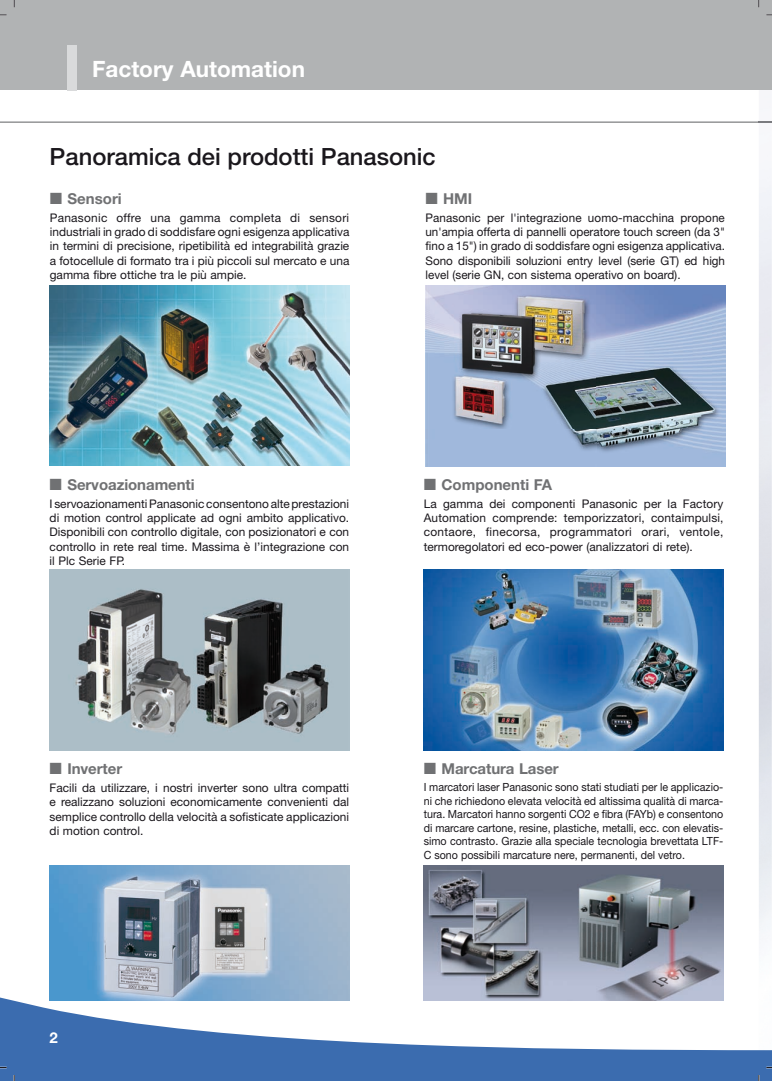
<style>
.page{position:relative;width:773px;height:1081px;background:#fff}
.page>*{position:absolute;margin:0;border:0;box-sizing:border-box;transform-origin:0 0}
.t1{font:500 23.75px "Helvetica Neue LT Std";color:#1a171c}
.t2{font:700 22.5px "Helvetica Neue LT Std";color:#fff}
.t3{font:700 15px "Helvetica Neue LT Std";letter-spacing:-.005em;color:#707173}
.t4{font:700 15px "Helvetica Neue LT Std";color:#fff}
.t5{font:11.88px/14.2px "Helvetica Neue LT Std";color:#1a171c;text-align:justify}
.t6{font:11.25px/13.5px "Helvetica Neue LT Std";color:#1a171c;text-align:justify;scale:.95 1}
.s1{font-family:"European Pi Three";font-weight:400}
</style>
<div class="page">
<div style="left:0;top:1px;width:771px;height:89px;background:#b1b3b4"></div>
<svg style="left:0;top:997px;width:771px;height:84px;fill:#3b6caf"></svg>
<img style="left:425px;top:285px;width:300px;height:181px">
<img style="left:50px;top:570px;width:299px;height:180px">
<img style="left:50px;top:865px;width:299px;height:135px">
<img style="left:50px;top:285px;width:299px;height:181px">
<img style="left:423px;top:570px;width:300px;height:180px">
<img style="left:423px;top:865px;width:300px;height:135px">
<hr style="left:0;top:121px;width:758px;height:2px;background:#7f8082">
<svg style="left:758px;top:121px;width:14px;height:2px"></svg>
<div style="left:67px;top:45px;width:10px;height:45px;background:#d9dadb"></div>
<svg style="left:0;top:14px;width:7px;height:2px"></svg>
<svg style="left:0;top:1066px;width:7px;height:2px"></svg>
<svg style="left:13px;top:1px;width:2px;height:6px"></svg>
<svg style="left:13px;top:1075px;width:2px;height:6px"></svg>
<svg style="left:757px;top:1075px;width:2px;height:6px"></svg>
<h2 class="t2" style="left:92px;top:61px;width:214px">Factory Automation</h2>
<h1 class="t1" style="left:50px;top:148px;width:387px">Panoramica dei prodotti Panasonic</h1>
<p class="t3" style="left:425px;top:193px;width:48px"><span class="s1">-</span> HMI</p>
<p class="t5" style="left:425px;top:212px;width:301px">Panasonic per l'integrazione uomo-macchina propone un'ampia offerta di pannelli operatore touch screen (da 3" fino a 15") in grado di soddisfare ogni esigenza applicativa.<br>Sono disponibili soluzioni entry level (serie GT) ed high level (serie GN, con sistema operativo on board).</p>
<p class="t3" style="left:50px;top:193px;width:73px"><span class="s1">-</span> Sensori</p>
<p class="t5" style="left:50px;top:212px;width:301px">Panasonic offre una gamma completa di sensori industriali in grado di soddisfare ogni esigenza applicativa in termini di precisione, ripetibilità ed integrabilità grazie a fotocellule di formato tra i più piccoli sul mercato e una gamma fibre ottiche tra le più ampie.</p>
<p class="t3" style="left:50px;top:479px;width:146px"><span class="s1">-</span> Servoazionamenti</p>
<p class="t5" style="left:50px;top:498px;width:301px">I servoazionamenti Panasonic consentono alte prestazioni di motion control applicate ad ogni ambito applicativo.<br>Disponibili con controllo digitale, con posizionatori e con controllo in rete real time. Massima è l’integrazione con il Plc Serie FP.</p>
<p class="t3" style="left:423px;top:479px;width:130px"><span class="s1">-</span> Componenti FA</p>
<p class="t5" style="left:423px;top:498px;width:301px">La gamma dei componenti Panasonic per la Factory Automation comprende: temporizzatori, contaimpulsi, contaore, finecorsa, programmatori orari, ventole, termoregolatori ed eco-power (analizzatori di rete).</p>
<p class="t3" style="left:50px;top:763px;width:74px"><span class="s1">-</span> Inverter</p>
<p class="t5" style="left:50px;top:782px;width:301px">Facili da utilizzare, i nostri inverter sono ultra compatti e realizzano soluzioni economicamente convenienti dal semplice controllo della velocità a sofisticate applicazioni di motion control.</p>
<p class="t4" style="left:49px;top:1032px;width:10px">2</p>
<p class="t3" style="left:423px;top:763px;width:136px"><span class="s1">-</span> Marcatura Laser</p>
<p class="t6" style="left:423px;top:782px;width:317px">I marcatori laser Panasonic sono stati studiati per le applicazio&shy;ni che richiedono elevata velocità ed altissima qualità di marca&shy;tura. Marcatori hanno sorgenti CO2 e fibra (FAYb) e consentono di marcare cartone, resine, plastiche, metalli, ecc. con elevatis&shy;simo contrasto. Grazie alla speciale tecnologia brevettata LTF-C sono possibili marcature nere, permanenti, del vetro.</p>
</div>
